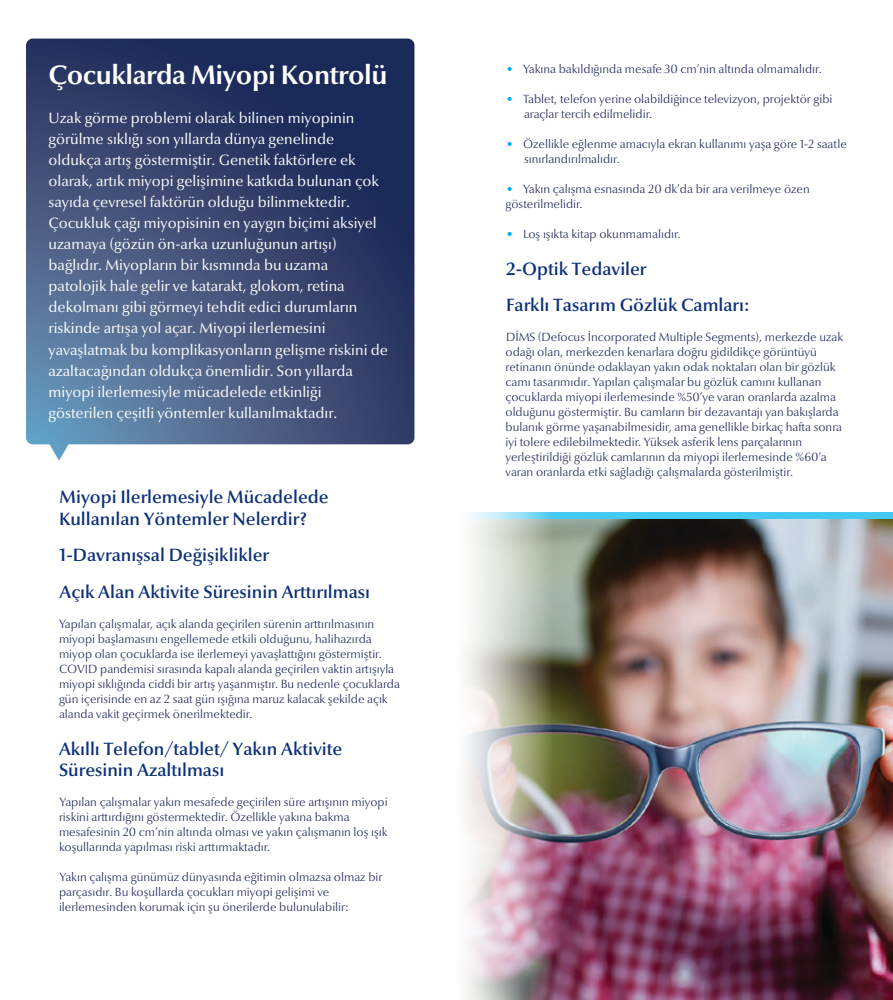
<style>
.page{position:relative;width:893px;height:1000px;background:#fff}
.page>*{position:absolute;margin:0;border:0;box-sizing:border-box;transform-origin:0 0}
.t1{font:700 27px "Optima Nova LT Pro";letter-spacing:-.015em;color:#fff}
.t2{font:600 18px/21.6px "Optima Nova LT Pro";color:#0d3179}
.t3{font:15px/21px "Optima Nova LT Pro";color:#fff}
.t4{font:300 12px/15px "Optima Nova LT Pro";color:#1c295b}
.s1{color:#00aeef}
</style>
<div class="page">
<svg style="left:26px;top:39px;width:388px;height:421px;background:#415179"></svg>
<img style="left:552px;top:519px;width:341px;height:480px">
<div style="left:454px;top:513px;width:439px;height:6px;background:#44c8f5"></div>
<img style="left:454px;top:512px;width:98px;height:487px">
<h1 class="t1" style="left:49px;top:58px;width:340px">Çocuklarda Miyopi Kontrolü</h1>
<p class="t3" style="left:49px;top:108px;width:341px">Uzak görme problemi olarak bilinen miyopinin görülme sıklığı son yıllarda dünya genelinde oldukça artış göstermiştir. Genetik faktörlere ek olarak, artık miyopi gelişimine katkıda bulunan çok sayıda çevresel faktörün olduğu bilinmektedir.<br>Çocukluk çağı miyopisinin en yaygın biçimi aksiyel uzamaya (gözün ön-arka uzunluğunun artışı) bağlıdır. Miyopların bir kısmında bu uzama patolojik hale gelir ve katarakt, glokom, retina dekolmanı gibi görmeyi tehdit edici durumların riskinde artışa yol açar. Miyopi ilerlemesini yavaşlatmak bu komplikasyonların gelişme riskini de azaltacağından oldukça önemlidir. Son yıllarda miyopi ilerlemesiyle mücadelede etkinliği gösterilen çeşitli yöntemler kullanılmaktadır.</p>
<h2 class="t2" style="left:59px;top:486px;width:271px">Miyopi Ilerlemesiyle Mücadelede<br>Kullanılan Yöntemler Nelerdir?</h2>
<h2 class="t2" style="left:60px;top:536px;width:312px;line-height:36.6px">1-Davranışsal Değişiklikler<br>Açık Alan Aktivite Süresinin Arttırılması</h2>
<p class="t4" style="left:59px;top:616px;width:342px">Yapılan çalışmalar, açık alanda geçirilen sürenin arttırılmasının miyopi başlamasını engellemede etkili olduğunu, halihazırda miyop olan çocuklarda ise ilerlemeyi yavaşlattığını göstermiştir.<br>COVID pandemisi sırasında kapalı alanda geçirilen vaktin artışıyla miyopi sıklığında ciddi bir artış yaşanmıştır. Bu nedenle çocuklarda gün içerisinde en az 2 saat gün ışığına maruz kalacak şekilde açık alanda vakit geçirmek önerilmektedir.</p>
<h2 class="t2" style="left:59px;top:737px;width:285px">Akıllı Telefon/tablet/ Yakın Aktivite<br>Süresinin Azaltılması</h2>
<p class="t4" style="left:59px;top:794px;width:330px">Yapılan çalışmalar yakın mesafede geçirilen süre artışının miyopi riskini arttırdığını göstermektedir. Özellikle yakına bakma mesafesinin 20 cm’nin altında olması ve yakın çalışmanın loş ışık koşullarında yapılması riski arttırmaktadır.</p>
<p class="t4" style="left:59px;top:869px;width:325px">Yakın çalışma günümüz dünyasında eğitimin olmazsa olmaz bir parçasıdır. Bu koşullarda çocukları miyopi gelişimi ve ilerlemesinden korumak için şu önerilerde bulunulabilir:</p>
<p class="t4" style="left:506px;top:61px;width:317px"><span class="s1">•</span> Yakına bakıldığında mesafe 30 cm’nin altında olmamalıdır.</p>
<p class="t4" style="left:524px;top:91px;width:310px;text-indent:-18px"><span class="s1">•</span> Tablet, telefon yerine olabildiğince televizyon, projektör gibi araçlar tercih edilmelidir.</p>
<p class="t4" style="left:524px;top:136px;width:324px;text-indent:-18px"><span class="s1">•</span> Özellikle eğlenme amacıyla ekran kullanımı yaşa göre 1-2 saatle sınırlandırılmalıdır.</p>
<p class="t4" style="left:505px;top:181px;width:306px"><span class="s1">•</span> Yakın çalışma esnasında 20 dk’da bir ara verilmeye özen gösterilmelidir.</p>
<p class="t4" style="left:506px;top:226px;width:176px"><span class="s1">•</span> Loş ışıkta kitap okunmamalıdır.</p>
<h2 class="t2" style="left:506px;top:250px;width:245px;line-height:36.6px">2-Optik Tedaviler<br>Farklı Tasarım Gözlük Camları:</h2>
<p class="t4" style="left:505px;top:329px;width:339px">DİMS (Defocus İncorporated Multiple Segments), merkezde uzak odağı olan, merkezden kenarlara doğru gidildikçe görüntüyü retinanın önünde odaklayan yakın odak noktaları olan bir gözlük camı tasarımıdır. Yapılan çalışmalar bu gözlük camını kullanan çocuklarda miyopi ilerlemesinde %50’ye varan oranlarda azalma olduğunu göstermiştir. Bu camların bir dezavantajı yan bakışlarda bulanık görme yaşanabilmesidir, ama genellikle birkaç hafta sonra iyi tolere edilebilmektedir. Yüksek asferik lens parçalarının yerleştirildiği gözlük camlarının da miyopi ilerlemesinde %60’a varan oranlarda etki sağladığı çalışmalarda gösterilmiştir.</p>
</div>
